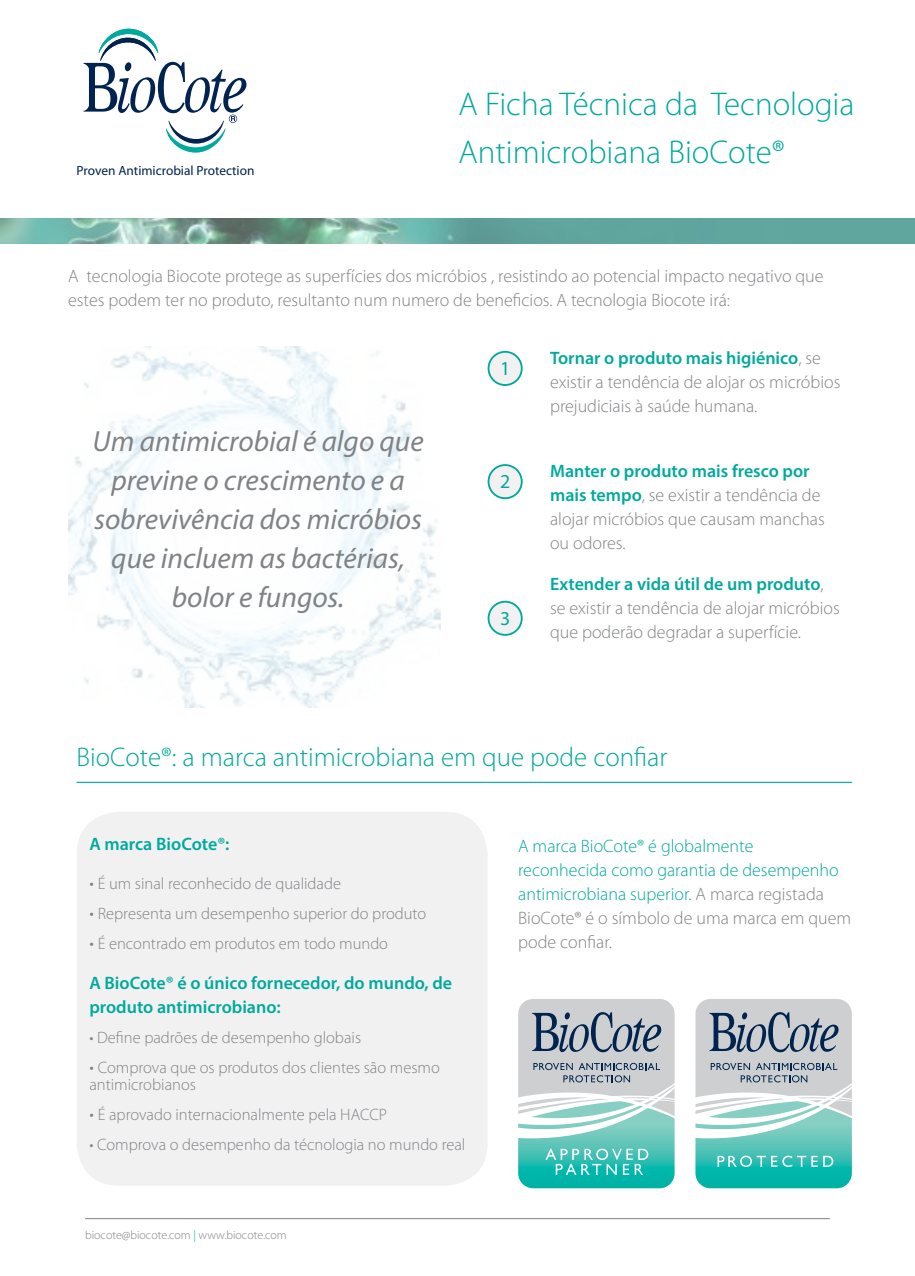
<style>
.page{position:relative;width:915px;height:1276px;background:#fff}
.page>*{position:absolute;margin:0;border:0;box-sizing:border-box;transform-origin:0 0}
.t1{font:300 33px/48px "Myriad Pro";color:#00a99d}
.t2{font:italic 29.25px/39px "Myriad Pro";color:#808285;text-align:center}
.t3{font:300 27px "Myriad Pro";color:#00a99d}
.t4{font:19.8px "Myriad Pro";color:#00a99d}
.t5{font:300 18px/24px "Myriad Pro";color:#808285}
.t6{font:300 18px/24px "Myriad Pro";color:#00a99d}
.t7{font:600 18px/24px "Myriad Pro";color:#00a99d}
.t8{font:300 16.5px/16.5px "Myriad Pro";color:#808285}
.t9{font:13.35px "Myriad";color:#00234f}
.t10{font:300 12px "Myriad Pro";color:#808285}
.s1{font-weight:600;color:#00a99d}
.s2{font-size:18px}
.s3{color:#00b2a9}
.s4{color:#808285}
</style>
<div class="page">
<svg style="left:81px;top:1161px;width:614px;height:59px"></svg>
<hr style="left:85px;top:1218px;width:744px;height:1px;background:#808285">
<img style="left:68px;top:347px;width:372px;height:361px">
<svg style="left:487px;top:351px;width:35px;height:35px"></svg>
<svg style="left:487px;top:464px;width:35px;height:35px"></svg>
<svg style="left:487px;top:601px;width:35px;height:35px"></svg>
<hr style="left:77px;top:782px;width:774px;height:1px;background:#00a99d">
<div style="left:77px;top:812px;width:410px;height:373px;background:#f1f1f2;border-radius:43px"></div>
<svg style="left:695px;top:999px;width:157px;height:221px"></svg>
<img style="left:0;top:219px;width:914px;height:24px">
<svg style="left:83px;top:29px;width:164px;height:124px"></svg>
<svg style="left:518px;top:999px;width:156px;height:189px;background:#96c5c4"></svg>
<p class="t9" style="left:77px;top:164px;width:179px">Proven Antimicrobial Protection</p>
<h1 class="t1" style="left:458px;top:79px;width:397px">A Ficha Técnica da Tecnologia<br>Antimicrobiana BioCote®</h1>
<p class="t5" style="left:68px;top:264px;width:756px">A tecnologia Biocote protege as superfícies dos micróbios , resistindo ao potencial impacto negativo que estes podem ter no produto, resultanto num numero de beneficios. A tecnologia Biocote irá:</p>
<h2 class="t2" style="left:93px;top:421px;width:332px">Um antimicrobial é algo que previne o crescimento e a sobrevivência dos micróbios que incluem as bactérias, bolor e fungos.</h2>
<p class="t4" style="left:500px;top:356px;width:12px">1</p>
<p class="t4" style="left:500px;top:469px;width:12px">2</p>
<p class="t4" style="left:500px;top:606px;width:12px">3</p>
<p class="t5" style="left:550px;top:346px;width:292px"><span class="s1">Tornar o produto mais higiénico</span>, se existir a tendência de alojar os micróbios prejudiciais à saúde humana.</p>
<p class="t5" style="left:550px;top:459px;width:276px"><span class="s1">Manter o produto mais fresco por mais tempo</span>, se existir a tendência de alojar micróbios que causam manchas ou odores.</p>
<p class="t5" style="left:550px;top:572px;width:291px"><span class="s1">Extender a vida útil de um produto</span>, se existir a tendência de alojar micróbios que poderão degradar a superfície.</p>
<h3 class="t3" style="left:77px;top:740px;width:592px">BioCote®: a marca antimicrobiana em que pode confiar</h3>
<p class="t7" style="left:89px;top:831px;width:142px">A marca BioCote®:</p>
<p class="t8" style="left:89px;top:874px;width:253px"><span class="s2">•</span> É um sinal reconhecido de qualidade</p>
<p class="t8" style="left:89px;top:904px;width:338px"><span class="s2">•</span> Representa um desempenho superior do produto</p>
<p class="t8" style="left:89px;top:934px;width:300px"><span class="s2">•</span> É encontrado em produtos em todo mundo</p>
<p class="t7" style="left:89px;top:970px;width:364px">A BioCote® é o único fornecedor, do mundo, de produto antimicrobiano:</p>
<p class="t8" style="left:89px;top:1029px;width:273px">• Define padrões de desempenho globais</p>
<p class="t8" style="left:89px;top:1059px;width:352px"><span class="s2">•</span> Comprova que os produtos dos clientes são mesmo antimicrobianos</p>
<p class="t8" style="left:89px;top:1105px;width:299px"><span class="s2">•</span> É aprovado internacionalmente pela HACCP</p>
<p class="t8" style="left:89px;top:1135px;width:377px">• Comprova o desempenho da técnologia no mundo real</p>
<p class="t10" style="left:85px;top:1227px;width:203px">biocote@biocote.com <span class="s3">|</span> www.biocote.com</p>
<p class="t6" style="left:518px;top:833px;width:334px">A marca BioCote® é globalmente<br>reconhecida como garantia de desempenho antimicrobiana superior. <span class="s4">A marca registada BioCote® é o símbolo de uma marca em quem pode confiar.</span></p>
</div>
